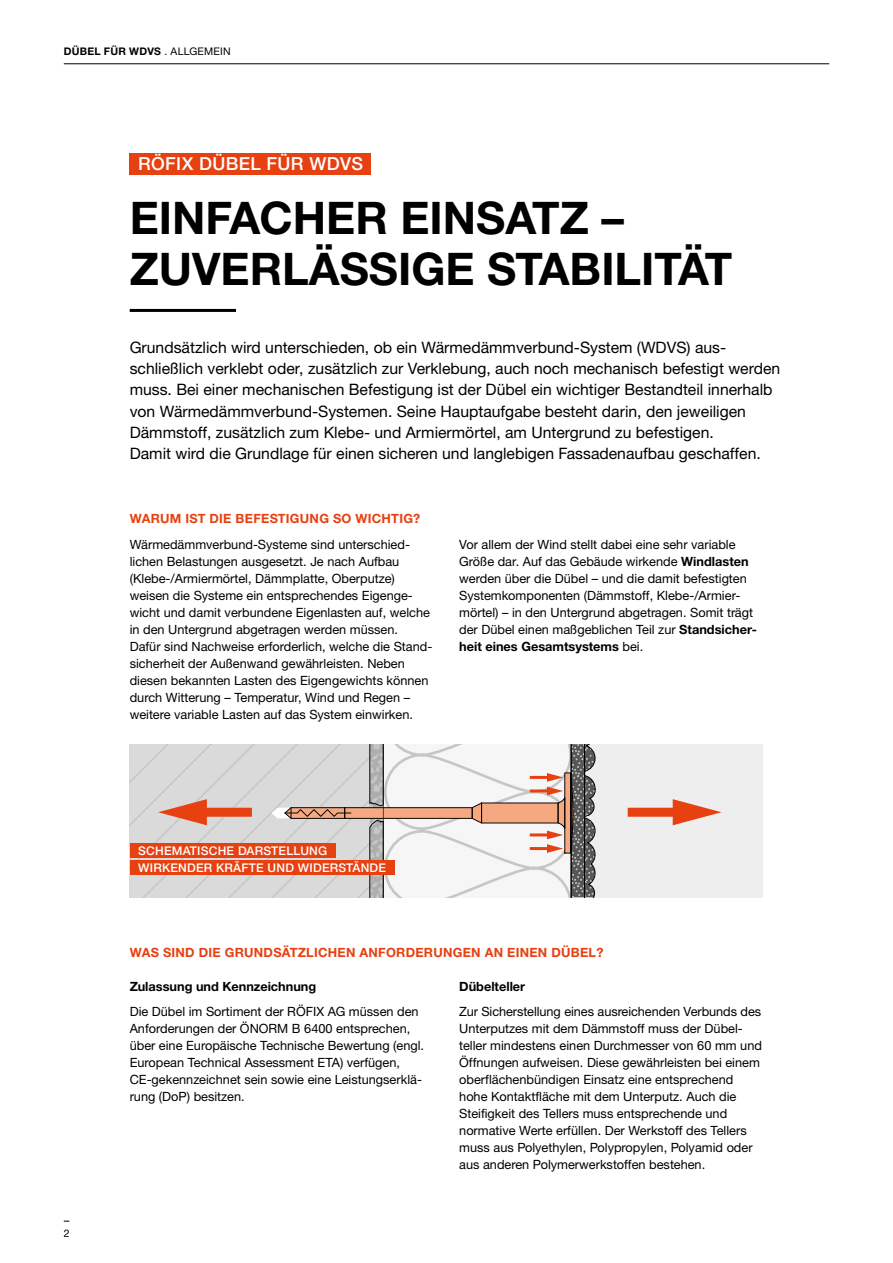
<style>
.page{position:relative;width:893px;height:1263px;background:#fff}
.page>*{position:absolute;margin:0;border:0;box-sizing:border-box;transform-origin:0 0}
.t1{font:700 45px/51px "Helvetica Neue LTW1 G";color:#000}
.t2{font:500 18px "Helvetica Neue LTW1 G";letter-spacing:.02em;color:#fff}
.t3{font:15.75px/21.3px "Helvetica Neue LTW1 G";color:#000}
.t4{font:12.75px/17px "Helvetica Neue LTW1 G";color:#000}
.t5{font:700 12.75px "Helvetica Neue LTW1 G";letter-spacing:.02em;color:#e74011}
.t6{font:700 12.75px "Helvetica Neue LTW1 G";color:#000}
.t7{font:500 12px/17px "Helvetica Neue LTW1 G";letter-spacing:.02em;color:#fff}
.t8{font:700 10.5px "Helvetica Neue LTW1 G";letter-spacing:.02em;color:#000}
.t9{font:10.5px "Helvetica Neue LTW1 G";color:#000}
.s1{font-weight:400}
.s2{font-weight:700}
</style>
<div class="page">
<hr style="left:64px;top:63px;width:765px;height:1px;background:#000">
<div style="left:130px;top:153px;width:241px;height:21px;background:#e74011"></div>
<hr style="left:130px;top:309px;width:106px;height:3px;background:#000">
<div style="left:130px;top:744px;width:633px;height:153px;background:#eee"></div>
<div style="left:130px;top:744px;width:240px;height:153px;background:#dadada"></div>
<div style="left:198px;top:808px;width:54px;height:9px;background:#e74011"></div>
<svg style="left:158px;top:799px;width:49px;height:26px"></svg>
<div style="left:628px;top:808px;width:54px;height:9px;background:#e74011"></div>
<svg style="left:673px;top:799px;width:48px;height:26px"></svg>
<svg style="left:271px;top:744px;width:325px;height:153px"></svg>
<div style="left:130px;top:843px;width:205px;height:15px;background:#e74011"></div>
<div style="left:130px;top:860px;width:264px;height:15px;background:#e74011"></div>
<p class="t8" style="left:64px;top:45px;width:168px">DÜBEL FÜR WDVS <span class="s1">. ALLGEMEIN</span></p>
<h2 class="t2" style="left:138px;top:153px;width:226px">RÖFIX DÜBEL FÜR WDVS</h2>
<h1 class="t1" style="left:130px;top:192px;width:604px">EINFACHER EINSATZ –<br>ZUVERLÄSSIGE STABILITÄT</h1>
<p class="t3" style="left:130px;top:337px;width:652px">Grundsätzlich wird unterschieden, ob ein Wärmedämmverbund-System (WDVS) aus&shy;schließlich verklebt oder, zusätzlich zur Verklebung, auch noch mechanisch befestigt werden muss. Bei einer mechanischen Befestigung ist der Dübel ein wichtiger Bestandteil innerhalb von Wärmedämmverbund-Systemen. Seine Hauptaufgabe besteht darin, den jeweiligen Dämmstoff, zusätzlich zum Klebe- und Armiermörtel, am Untergrund zu befestigen.<br>Damit wird die Grundlage für einen sicheren und langlebigen Fassadenaufbau geschaffen.</p>
<p class="t5" style="left:130px;top:511px;width:292px">WARUM IST DIE BEFESTIGUNG SO WICHTIG?</p>
<p class="t4" style="left:130px;top:535px;width:304px">Wärmedämmverbund-Systeme sind unterschied&shy;lichen Belastungen ausgesetzt. Je nach Aufbau (Klebe-/Armiermörtel, Dämmplatte, Oberputze) weisen die Systeme ein entsprechendes Eigenge&shy;wicht und damit verbundene Eigenlasten auf, welche in den Untergrund abgetragen werden müssen.<br>Dafür sind Nachweise erforderlich, welche die Stand&shy;sicherheit der Außenwand gewährleisten. Neben diesen bekannten Lasten des Eigengewichts können durch Witterung – Temperatur, Wind und Regen – weitere variable Lasten auf das System einwirken.</p>
<p class="t4" style="left:459px;top:535px;width:299px">Vor allem der Wind stellt dabei eine sehr variable Größe dar. Auf das Gebäude wirkende <span class="s2">Windlasten </span>werden über die Dübel – und die damit befestigten Systemkomponenten (Dämmstoff, Klebe-/Armier&shy;mörtel) – in den Untergrund abgetragen. Somit trägt der Dübel einen maßgeblichen Teil zur <span class="s2">Standsicher&shy;heit eines Gesamtsystems</span> bei.</p>
<p class="t7" style="left:138px;top:842px;width:249px">SCHEMATISCHE DARSTELLUNG<br>WIRKENDER KRÄFTE UND WIDERSTÄNDE</p>
<p class="t9" style="left:64px;top:1227px;width:7px">2</p>
<p class="t5" style="left:130px;top:944px;width:475px">WAS SIND DIE GRUNDSÄTZLICHEN ANFORDERUNGEN AN EINEN DÜBEL?</p>
<p class="t6" style="left:130px;top:978px;width:188px">Zulassung und Kennzeichnung</p>
<p class="t4" style="left:130px;top:1003px;width:296px">Die Dübel im Sortiment der RÖFIX AG müssen den Anforderungen der ÖNORM B 6400 entsprechen, über eine Europäische Technische Bewertung (engl.<br>European Technical Assessment ETA) verfügen, CE-gekennzeichnet sein sowie eine Leistungserklä&shy;rung (DoP) besitzen.</p>
<p class="t6" style="left:459px;top:978px;width:68px">Dübelteller</p>
<p class="t4" style="left:459px;top:1003px;width:304px">Zur Sicherstellung eines ausreichenden Verbunds des Unterputzes mit dem Dämmstoff muss der Dübel&shy;teller mindestens einen Durchmesser von 60 mm und Öffnungen aufweisen. Diese gewährleisten bei einem oberflächenbündigen Einsatz eine entsprechend hohe Kontaktfläche mit dem Unterputz. Auch die Steifigkeit des Tellers muss entsprechende und normative Werte erfüllen. Der Werkstoff des Tellers muss aus Polyethylen, Polypropylen, Polyamid oder aus anderen Polymerwerkstoffen bestehen.</p>
</div>
